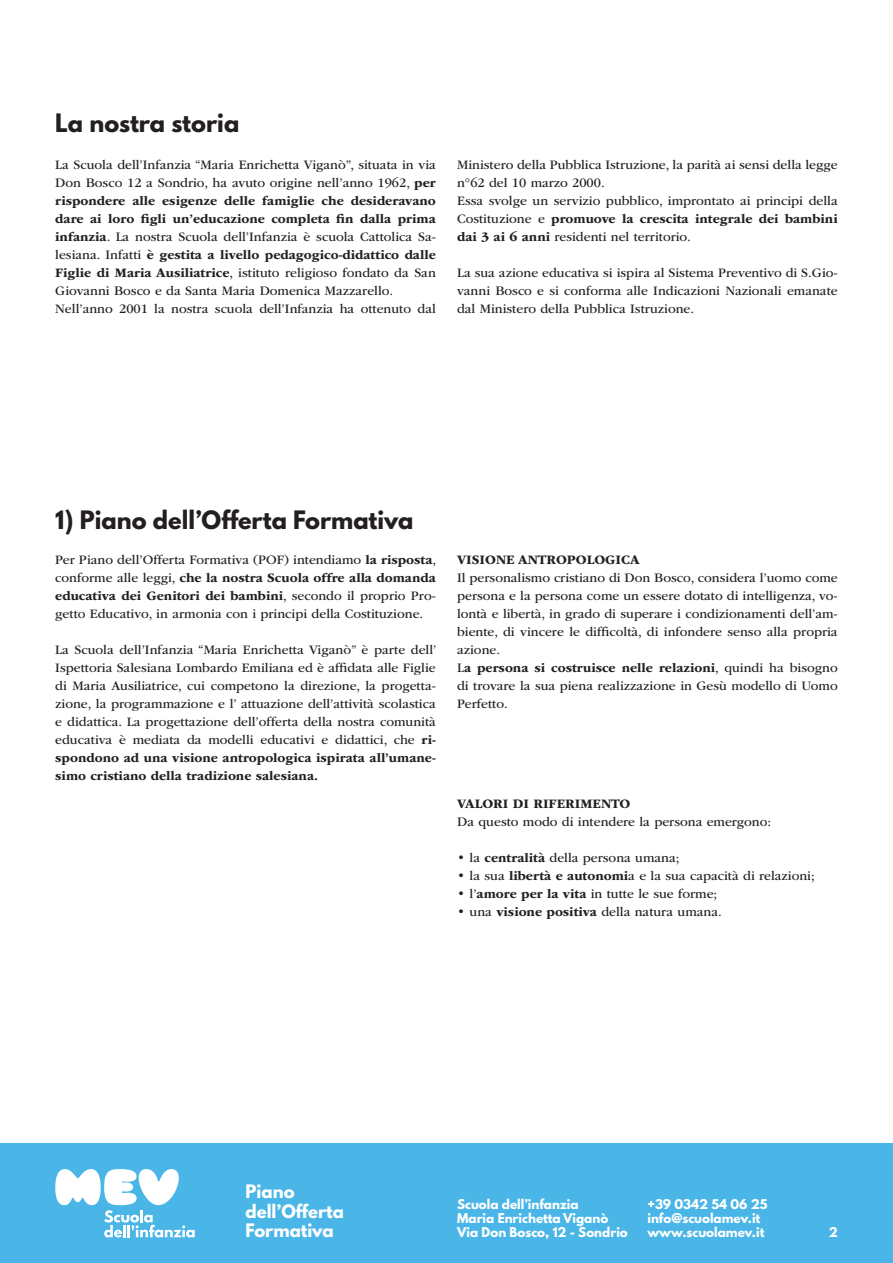
<style>
.page{position:relative;width:893px;height:1263px;background:#fff}
.page>*{position:absolute;margin:0;border:0;box-sizing:border-box;transform-origin:0 0}
.t1{font:700 22.5px "League Spartan";color:#231f20}
.t2{font:700 16.5px/19.8px "League Spartan";color:#fff}
.t3{font:13.5px/18px "ITC Garamond Std";color:#231f20}
.t4{font:700 13.5px "ITC Garamond Std";color:#231f20}
.t5{font:700 12px/14.4px "League Spartan";color:#fff}
.s1{font-weight:700}
</style>
<div class="page">
<div style="left:0;top:1143px;width:893px;height:120px;background:#4ab6e7"></div>
<svg style="left:55px;top:1169px;width:140px;height:68px"></svg>
<h1 class="t1" style="left:55px;top:105px;width:186px">La nostra storia</h1>
<p class="t3" style="left:55px;top:156px;width:382px">La Scuola dell’Infanzia “Maria Enrichetta Viganò”, situata in via Don Bosco 12 a Sondrio, ha avuto origine nell’anno 1962, <span class="s1">per rispondere alle esigenze delle famiglie che desideravano dare ai loro figli un’educazione completa fin dalla prima infanzia</span>. La nostra Scuola dell’Infanzia è scuola Cattolica Sa&shy;lesiana. Infatti <span class="s1">è gestita a livello pedagogico-didattico dalle Figlie di Maria Ausiliatrice</span>, istituto religioso fondato da San Giovanni Bosco e da Santa Maria Domenica Mazzarello.<br>Nell’anno 2001 la nostra scuola dell’Infanzia ha ottenuto dal</p>
<p class="t3" style="left:457px;top:156px;width:382px">Ministero della Pubblica Istruzione, la parità ai sensi della legge n°62 del 10 marzo 2000.<br>Essa svolge un servizio pubblico, improntato ai principi della Costituzione e <span class="s1">promuove la crescita integrale dei bambini dai 3 ai 6 anni</span> residenti nel territorio.</p>
<p class="t3" style="left:457px;top:264px;width:382px;text-align:justify">La sua azione educativa si ispira al Sistema Preventivo di S.Gio&shy;vanni Bosco e si conforma alle Indicazioni Nazionali emanate dal Ministero della Pubblica Istruzione.</p>
<h1 class="t1" style="left:55px;top:503px;width:360px">1) Piano dell’Offerta Formativa</h1>
<p class="t3" style="left:55px;top:551px;width:382px;text-align:justify">Per Piano dell’Offerta Formativa (POF) intendiamo <span class="s1">la risposta</span>, conforme alle leggi, <span class="s1">che la nostra Scuola offre alla domanda educativa dei Genitori dei bambini</span>, secondo il proprio Pro&shy;getto Educativo, in armonia con i principi della Costituzione.</p>
<p class="t3" style="left:55px;top:641px;width:383px;text-align:justify">La Scuola dell’Infanzia “Maria Enrichetta Viganò” è parte dell’ Ispettoria Salesiana Lombardo Emiliana ed è affidata alle Figlie di Maria Ausiliatrice, cui competono la direzione, la progetta&shy;zione, la programmazione e l’ attuazione dell’attività scolastica e didattica. La progettazione dell’offerta della nostra comunità educativa è mediata da modelli educativi e didattici, che <span class="s1">ri&shy;spondono ad una visione antropologica ispirata all’umane&shy;simo cristiano della tradizione salesiana.</span></p>
<p class="t4" style="left:457px;top:552px;width:184px">VISIONE ANTROPOLOGICA</p>
<p class="t3" style="left:457px;top:569px;width:382px">Il personalismo cristiano di Don Bosco, considera l’uomo come persona e la persona come un essere dotato di intelligenza, vo&shy;lontà e libertà, in grado di superare i condizionamenti dell’am&shy;biente, di vincere le difficoltà, di infondere senso alla propria azione.<br>L<span class="s1">a persona si costruisce nelle relazioni</span>, quindi ha bisogno di trovare la sua piena realizzazione in Gesù modello di Uomo Perfetto.</p>
<p class="t4" style="left:457px;top:796px;width:175px">VALORI DI RIFERIMENTO</p>
<p class="t3" style="left:457px;top:813px;width:315px">Da questo modo di intendere la persona emergono:</p>
<p class="t3" style="left:457px;top:849px;width:224px">• la <span class="s1">centralità</span> della persona umana;</p>
<p class="t3" style="left:457px;top:867px;width:359px">• la sua <span class="s1">libertà e autonomi</span>a e la sua capacità di relazioni;</p>
<p class="t3" style="left:457px;top:885px;width:262px">• l’<span class="s1">amore per la vita</span> in tutte le sue forme;</p>
<p class="t3" style="left:457px;top:903px;width:266px">• una <span class="s1">visione positiva</span> della natura umana.</p>
<p class="t2" style="left:246px;top:1181px;width:100px">Piano dell’Offerta<br>Formativa</p>
<p class="t5" style="left:457px;top:1196px;width:172px">Scuola dell’infanzia<br>Maria Enrichetta Viganò<br>Via Don Bosco, 12 - Sondrio</p>
<p class="t5" style="left:647px;top:1196px;width:122px">+39 0342 54 06 25 info@scuolamev.it www.scuolamev.it</p>
<p class="t5" style="left:829px;top:1225px;width:11px">2</p>
</div>
